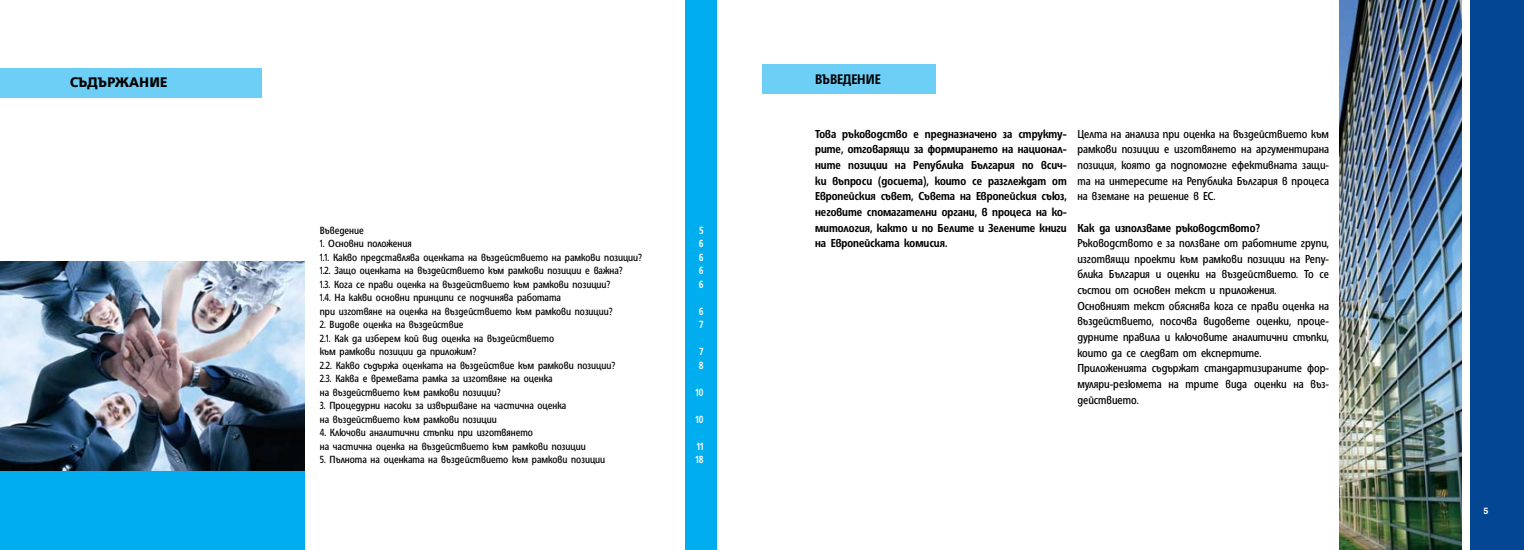
<style>
.page{position:relative;width:1524px;height:550px;background:#fff}
.page>*{position:absolute;margin:0;border:0;box-sizing:border-box;transform-origin:0 0}
.t1{font:900 15px "HS Grotesk Bg";color:#000}
.t2{font:700 condensed 15px "HS Grotesk Bg";color:#000}
.t3{font:condensed 12.5px/15.6px "HS Grotesk Bg";color:#000;text-align:justify}
.t4{font:700 condensed 12.5px/15.6px "HS Grotesk Bg";color:#000;text-align:justify}
.t5{font:condensed 11.25px/13.5px "HS Grotesk Bg";color:#000}
.t6{font:700 condensed 11.25px "HS Grotesk Bg";color:#fff}
.t7{font:700 10px "Helen Bg";color:#fff}
</style>
<div class="page">
<div style="left:1470px;top:0;width:54px;height:549px;background:#034694"></div>
<div style="left:686px;top:0;width:31px;height:548px;background:#00aeef"></div>
<div style="left:0;top:468px;width:305px;height:81px;background:#00aeef"></div>
<img style="left:0;top:261px;width:305px;height:209px">
<div style="left:0;top:68px;width:261px;height:29px;background:#6dcff6"></div>
<img style="left:1339px;top:0;width:123px;height:549px">
<div style="left:762px;top:64px;width:173px;height:29px;background:#6dcff6"></div>
<h1 class="t1" style="left:70px;top:74px;width:99px">Съдържание</h1>
<p class="t5" style="left:320px;top:223px;width:46px">Въведение</p>
<p class="t6" style="left:699px;top:224px;width:6px">5</p>
<p class="t5" style="left:320px;top:236px;width:93px">1. Основни положения</p>
<p class="t6" style="left:699px;top:238px;width:6px">6</p>
<p class="t5" style="left:320px;top:250px;width:324px">1.1. Какво представлява оценката на въздействието на рамкови позиции?</p>
<p class="t6" style="left:699px;top:251px;width:6px">6</p>
<p class="t5" style="left:320px;top:263px;width:304px">1.2. Защо оценката на въздействието към рамкови позиции е важна?</p>
<p class="t6" style="left:699px;top:265px;width:6px">6</p>
<p class="t5" style="left:320px;top:277px;width:292px">1.3. Кога се прави оценка на въздействието към рамкови позиции?</p>
<p class="t6" style="left:699px;top:278px;width:6px">6</p>
<p class="t5" style="left:320px;top:290px;width:294px">1.4. На какви основни принципи се подчинява работата<br>при изготвяне на оценка на въздействието към рамкови позиции?</p>
<p class="t6" style="left:699px;top:305px;width:6px">6</p>
<p class="t5" style="left:320px;top:317px;width:145px">2. Видове оценка на въздействие</p>
<p class="t6" style="left:699px;top:319px;width:5px">7</p>
<p class="t5" style="left:320px;top:331px;width:236px">2.1. Как да изберем кой вид оценка на въздействието към рамкови позиции да приложим?</p>
<p class="t6" style="left:699px;top:346px;width:5px">7</p>
<p class="t5" style="left:320px;top:358px;width:297px">2.2. Какво съдържа оценката на въздействие към рамкови позиции?</p>
<p class="t6" style="left:699px;top:359px;width:6px">8</p>
<p class="t5" style="left:320px;top:371px;width:234px">2.3. Каква е времевата рамка за изготвяне на оценка на въздействието към рамкови позиции?</p>
<p class="t6" style="left:695px;top:386px;width:10px">10</p>
<p class="t5" style="left:320px;top:398px;width:248px">3. Процедурни насоки за извършване на частична оценка на въздействието към рамкови позиции</p>
<p class="t5" style="left:320px;top:425px;width:267px">4. Ключови аналитични стъпки при изготвянето<br>на частична оценка на въздействието към рамкови позиции</p>
<p class="t6" style="left:695px;top:413px;width:10px">10</p>
<p class="t6" style="left:697px;top:440px;width:8px">11</p>
<p class="t5" style="left:320px;top:452px;width:287px">5. Пълнота на оценката на въздействието към рамкови позиции</p>
<p class="t6" style="left:695px;top:454px;width:10px">18</p>
<h1 class="t2" style="left:815px;top:72px;width:66px">Въведение</h1>
<p class="t4" style="left:815px;top:126px;width:253px">Това ръководство е предназначено за структу&shy;рите, отговарящи за формирането на национал&shy;ните позиции на Република България по всич&shy;ки въпроси (досиета), които се разглеждат от Европейския съвет, Съвета на Европейския съюз, неговите спомагателни органи, в процеса на ко&shy;митология, както и по Белите и Зелените книги на Европейската комисия.</p>
<p class="t3" style="left:1077px;top:125px;width:253px">Целта на анализа при оценка на въздействието към рамкови позиции е изготвянето на аргументирана позиция, която да подпомогне ефективната защи&shy;та на интересите на Република България в процеса на вземане на решение в ЕС.</p>
<p class="t4" style="left:1077px;top:220px;width:184px">Как да използваме ръководството?</p>
<p class="t3" style="left:1077px;top:235px;width:253px;text-align:left">Ръководството е за ползване от работните групи, изготвящи проекти към рамкови позиции на Репу&shy;блика България и оценки на въздействието. То се състои от основен текст и приложения.<br>Основният текст обяснява кога се прави оценка на въздействието, посочва видовете оценки, проце&shy;дурните правила и ключовите аналитични стъпки, които да се следват от експертите.<br>Приложенията съдържат стандартизираните фор&shy;муляри-резюмета на трите вида оценки на въз&shy;действието.</p>
<p class="t7" style="left:1483px;top:505px;width:6px">5</p>
</div>
